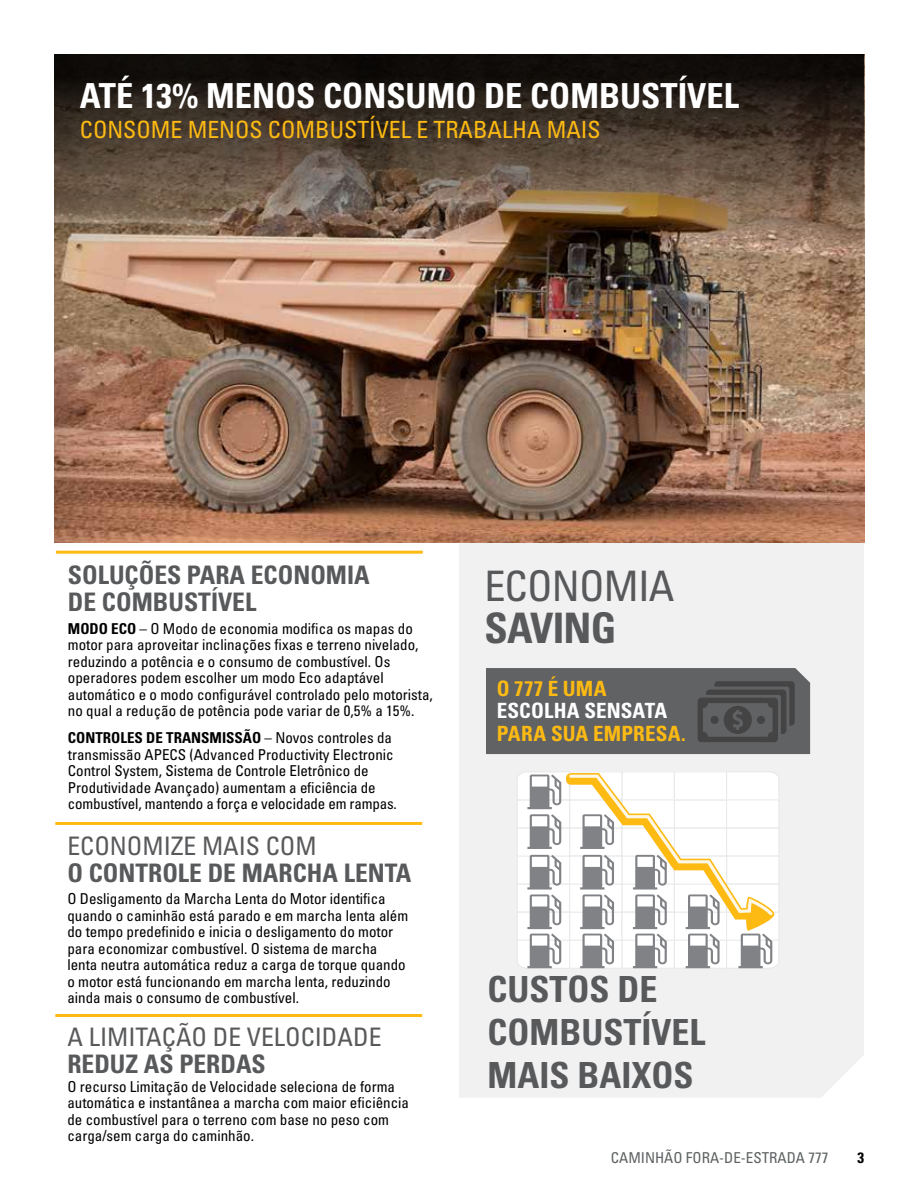
<style>
.page{position:relative;width:918px;height:1188px;background:#fff}
.page>*{position:absolute;margin:0;border:0;box-sizing:border-box;transform-origin:0 0}
.t1{font:condensed 42px/42px "Univers LTCYR 57";letter-spacing:-.02em;color:#58595b}
.t2{font:36px/43.2px "Univers LTCYR 67 Bold Cond";color:#58595b}
.Headline_small_white{font:34.5px "Univers LTCYR 67 Bold Cond";color:#fff}
.t3{font:25.5px/27px "Univers LTCYR 67 Bold Cond";color:#58595b}
.t4{font:condensed 25.5px/27px "Univers LTCYR 57";color:#58595b}
.Subhead_small_yellow{font:condensed 23.7px "Univers LTCYR 57";color:#fdba12}
.t5{font:21px/22.5px "Univers LTCYR 67 Bold Cond";letter-spacing:.005em;color:#fdba12}
.Body_copy{font:condensed 15px/16.5px "Univers LTCYR 57";color:#000}
.t6{font:condensed 15px "Univers LTCYR 57";color:#5e6263}
.t7{font:15px "Univers LTCYR 67 Bold Cond";color:#000}
.s1{font-family:"Univers LTCYR 67 Bold Cond";font-stretch:normal}
.s2{font-family:"Univers LTCYR 57";font-stretch:condensed}
.s3{color:#fff}
</style>
<div class="page">
<div style="left:459px;top:542px;width:405px;height:556px;background:#f1f1f2"></div>
<hr style="left:55px;top:822px;width:367px;height:3px;background:#fdba12">
<hr style="left:55px;top:1014px;width:367px;height:3px;background:#fdba12">
<hr style="left:56px;top:551px;width:367px;height:3px;background:#fdba12">
<svg style="left:486px;top:668px;width:324px;height:86px;background:#5e5f60"></svg>
<svg style="left:516px;top:771px;width:264px;height:198px"></svg>
<img style="left:54px;top:54px;width:810px;height:488px">
<p class="Headline_small_white" style="left:80px;top:74px;width:661px">ATÉ 13% MENOS CONSUMO DE COMBUSTÍVEL</p>
<p class="Subhead_small_yellow" style="left:80px;top:114px;width:522px">CONSOME MENOS COMBUSTÍVEL E TRABALHA MAIS</p>
<p class="t3" style="left:68px;top:561px;width:303px">SOLUÇÕES PARA ECONOMIA<br>DE COMBUSTÍVEL</p>
<p class="Body_copy" style="left:68px;top:620px;width:366px"><span class="s1">MODO ECO</span> – O Modo de economia modifica os mapas do motor para aproveitar inclinações fixas e terreno nivelado, reduzindo a potência e o consumo de combustível. Os operadores podem escolher um modo Eco adaptável automático e o modo configurável controlado pelo motorista, no qual a redução de potência pode variar de 0,5% a 15%.</p>
<p class="Body_copy" style="left:68px;top:729px;width:330px"><span class="s1">CONTROLES DE TRANSMISSÃO</span> – Novos controles da transmissão APECS (Advanced Productivity Electronic Control System, Sistema de Controle Eletrônico de Produtividade Avançado) aumentam a eficiência de combustível, mantendo a força e velocidade em rampas.</p>
<p class="t3" style="left:67px;top:832px;width:346px"><span class="s2">ECONOMIZE MAIS COM<br></span>O CONTROLE DE MARCHA LENTA</p>
<p class="Body_copy" style="left:67px;top:890px;width:342px">O Desligamento da Marcha Lenta do Motor identifica quando o caminhão está parado e em marcha lenta além do tempo predefinido e inicia o desligamento do motor para economizar combustível. O sistema de marcha lenta neutra automática reduz a carga de torque quando o motor está funcionando em marcha lenta, reduzindo ainda mais o consumo de combustível.</p>
<p class="t4" style="left:67px;top:1022px;width:316px">A LIMITAÇÃO DE VELOCIDADE<br><span class="s1">REDUZ AS PERDAS</span></p>
<p class="Body_copy" style="left:67px;top:1078px;width:343px">O recurso Limitação de Velocidade seleciona de forma automática e instantânea a marcha com maior eficiência de combustível para o terreno com base no peso com carga/sem carga do caminhão.</p>
<p class="t1" style="left:484px;top:564px;width:192px">ECONOMIA<br><span class="s1">SAVING</span></p>
<p class="t5" style="left:497px;top:677px;width:190px">O 777 É UMA<br><span class="s3">ESCOLHA SENSATA<br></span>PARA SUA EMPRESA.</p>
<p class="t2" style="left:488px;top:967px;width:220px">CUSTOS DE<br>COMBUSTÍVEL<br>MAIS BAIXOS</p>
<p class="t6" style="left:611px;top:1148px;width:219px">CAMINHÃO FORA-DE-ESTRADA 777</p>
<p class="t7" style="left:857px;top:1148px;width:8px">3</p>
</div>
